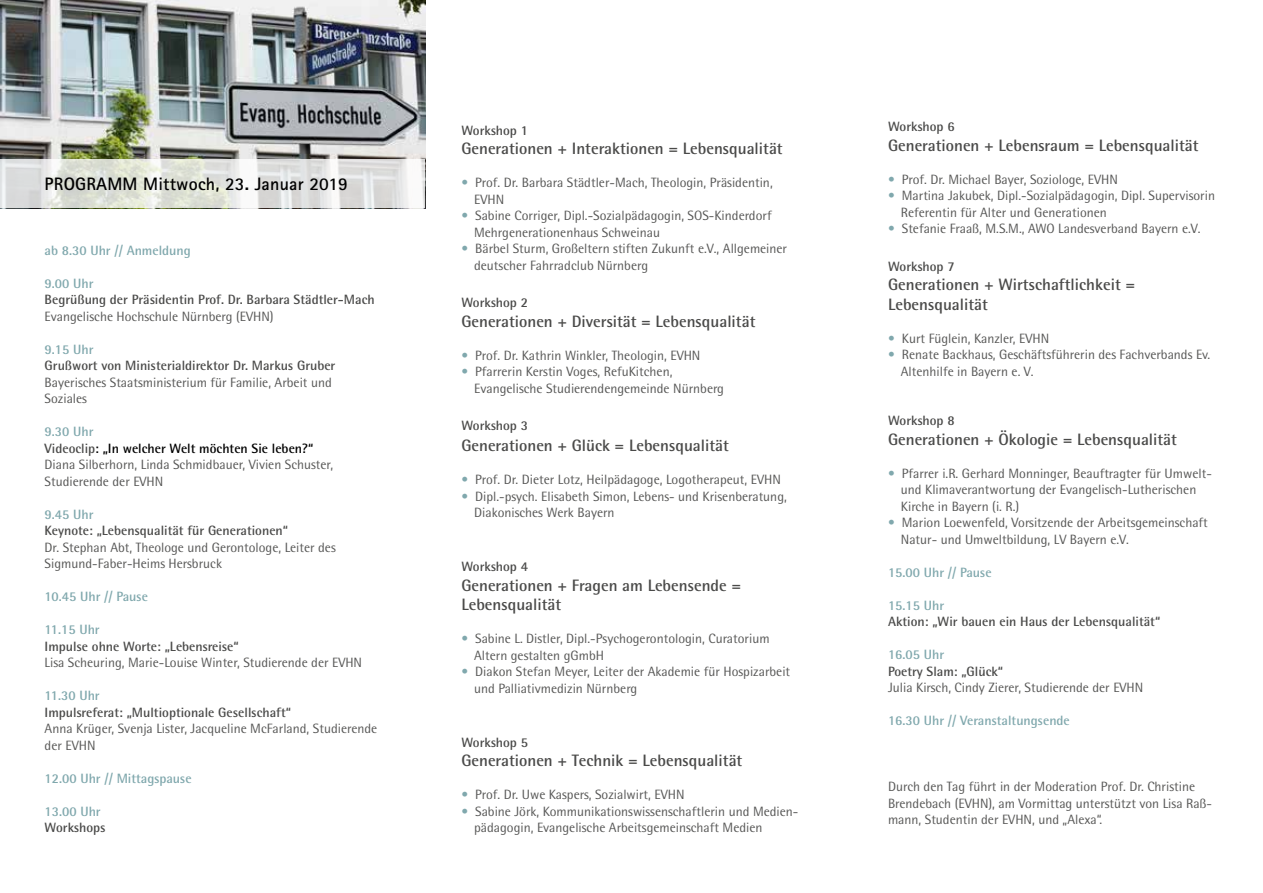
<style>
.page{position:relative;width:1263px;height:893px;background:#fff}
.page>*{position:absolute;margin:0;border:0;box-sizing:border-box;transform-origin:0 0}
.t1{font:700 18px "Rotis Sans Serif";letter-spacing:.01em;color:#000}
.t2{font:700 16.5px/19.5px "Rotis Semi Sans";color:#4a4a49}
.t3{font:13.5px/16.5px "Rotis Semi Sans";color:#575756}
.t4{font:700 13.5px "Rotis Semi Sans";color:#4a4a49}
.t5{font:700 13.5px "Rotis Semi Sans";color:#80a8ad}
.s1{font-weight:700;color:#80a8ad}
.s2{font-weight:700;color:#4a4a49}
.s3{font-weight:700;color:#000}
.s4{font-family:"Rotis Sans Serif";color:#80a8ad}
</style>
<div class="page">
<img style="left:0;top:0;width:425px;height:159px">
<svg style="left:0;top:159px;width:425px;height:49px"></svg>
<h1 class="t1" style="left:45px;top:173px;width:305px">PROGRAMM Mittwoch, 23. Januar 2019</h1>
<p class="t5" style="left:45px;top:242px;width:148px">ab 8.30 Uhr // Anmeldung</p>
<p class="t5" style="left:45px;top:275px;width:50px">9.00 Uhr</p>
<p class="t4" style="left:45px;top:291px;width:332px">Begrüßung der Präsidentin Prof. Dr. Barbara Städtler-Mach</p>
<p class="t3" style="left:45px;top:308px;width:230px">Evangelische Hochschule Nürnberg (EVHN)</p>
<p class="t5" style="left:45px;top:341px;width:50px">9.15 Uhr</p>
<p class="t4" style="left:45px;top:357px;width:292px">Grußwort von Ministerialdirektor Dr. Markus Gruber</p>
<p class="t3" style="left:45px;top:374px;width:289px">Bayerisches Staatsministerium für Familie, Arbeit und<br>Soziales</p>
<p class="t3" style="left:45px;top:423px;width:290px"><span class="s1">9.30 Uhr<br></span><span class="s2">Videoclip</span><span class="s3">: „In welcher Welt möchten Sie leben?“ </span>Diana Silberhorn, Linda Schmidbauer, Vivien Schuster, Studierende der EVHN</p>
<p class="t5" style="left:45px;top:506px;width:50px">9.45 Uhr</p>
<p class="t4" style="left:45px;top:522px;width:245px">Keynote: „Lebensqualität für Generationen“</p>
<p class="t3" style="left:45px;top:539px;width:293px">Dr. Stephan Abt, Theologe und Gerontologe, Leiter des<br>Sigmund-Faber-Heims Hersbruck</p>
<p class="t5" style="left:45px;top:588px;width:105px">10.45 Uhr // Pause</p>
<p class="t5" style="left:45px;top:621px;width:57px">11.15 Uhr</p>
<p class="t4" style="left:45px;top:638px;width:196px">Impulse ohne Worte: „Lebensreise“</p>
<p class="t3" style="left:45px;top:654px;width:319px">Lisa Scheuring, Marie-Louise Winter, Studierende der EVHN</p>
<p class="t5" style="left:45px;top:687px;width:57px">11.30 Uhr</p>
<p class="t4" style="left:45px;top:704px;width:248px">Impulsreferat: „Multioptionale Gesellschaft“</p>
<p class="t3" style="left:45px;top:720px;width:334px">Anna Krüger, Svenja Lister, Jacqueline McFarland, Studierende der EVHN</p>
<p class="t5" style="left:45px;top:770px;width:148px">12.00 Uhr // Mittagspause</p>
<p class="t5" style="left:45px;top:803px;width:58px">13.00 Uhr</p>
<p class="t4" style="left:45px;top:819px;width:62px">Workshops</p>
<p class="t4" style="left:461px;top:122px;width:68px">Workshop 1</p>
<p class="t2" style="left:461px;top:139px;width:323px">Generationen + Interaktionen = Lebensqualität</p>
<p class="t3" style="left:474px;top:174px;width:300px;text-indent:-13px"><span class="s4">•</span> Prof. Dr. Barbara Städtler-Mach, Theologin, Präsidentin,<br>EVHN</p>
<p class="t3" style="left:474px;top:207px;width:299px;text-indent:-13px"><span class="s4">•</span> Sabine Corriger, Dipl.-Sozialpädagogin, SOS-Kinderdorf<br>Mehrgenerationenhaus Schweinau</p>
<p class="t3" style="left:474px;top:240px;width:314px;text-indent:-13px"><span class="s4">•</span> Bärbel Sturm, Großeltern stiften Zukunft e.V., Allgemeiner deutscher Fahrradclub Nürnberg</p>
<p class="t4" style="left:461px;top:294px;width:68px">Workshop 2</p>
<p class="t2" style="left:461px;top:311px;width:296px">Generationen + Diversität = Lebensqualität</p>
<p class="t3" style="left:461px;top:347px;width:241px"><span class="s4">•</span> Prof. Dr. Kathrin Winkler, Theologin, EVHN</p>
<p class="t3" style="left:474px;top:363px;width:251px;text-indent:-13px"><span class="s4">•</span> Pfarrerin Kerstin Voges, RefuKitchen,<br>Evangelische Studierendengemeinde Nürnberg</p>
<p class="t4" style="left:461px;top:417px;width:68px">Workshop 3</p>
<p class="t2" style="left:461px;top:436px;width:269px">Generationen + Glück = Lebensqualität</p>
<p class="t3" style="left:461px;top:471px;width:321px"><span class="s4">•</span> Prof. Dr. Dieter Lotz, Heilpädagoge, Logotherapeut, EVHN</p>
<p class="t3" style="left:474px;top:488px;width:314px;text-indent:-13px"><span class="s4">•</span> Dipl.-psych. Elisabeth Simon, Lebens- und Krisenberatung,<br>Diakonisches Werk Bayern</p>
<p class="t4" style="left:461px;top:558px;width:68px">Workshop 4</p>
<p class="t2" style="left:461px;top:575px;width:281px">Generationen + Fragen am Lebensende =<br>Lebensqualität</p>
<p class="t3" style="left:474px;top:630px;width:297px;text-indent:-13px"><span class="s4">•</span> Sabine L. Distler, Dipl.-Psychogerontologin, Curatorium<br>Altern gestalten gGmbH</p>
<p class="t3" style="left:474px;top:663px;width:318px;text-indent:-13px"><span class="s4">•</span> Diakon Stefan Meyer, Leiter der Akademie für Hospizarbeit und Palliativmedizin Nürnberg</p>
<p class="t4" style="left:461px;top:734px;width:68px">Workshop 5</p>
<p class="t2" style="left:461px;top:751px;width:283px">Generationen + Technik = Lebensqualität</p>
<p class="t3" style="left:461px;top:786px;width:225px"><span class="s4">•</span> Prof. Dr. Uwe Kaspers, Sozialwirt, EVHN</p>
<p class="t3" style="left:474px;top:803px;width:326px;text-indent:-13px"><span class="s4">•</span> Sabine Jörk, Kommunikationswissenschaftlerin und Medien&shy;pädagogin, Evangelische Arbeitsgemeinschaft Medien</p>
<p class="t4" style="left:888px;top:118px;width:68px">Workshop 6</p>
<p class="t2" style="left:888px;top:135px;width:312px">Generationen + Lebensraum = Lebensqualität</p>
<p class="t3" style="left:888px;top:171px;width:231px"><span class="s4">•</span> Prof. Dr. Michael Bayer, Soziologe, EVHN</p>
<p class="t3" style="left:901px;top:187px;width:316px;text-indent:-13px"><span class="s4">•</span> Martina Jakubek, Dipl.-Sozialpädagogin, Dipl. Supervisorin<br>Referentin für Alter und Generationen</p>
<p class="t3" style="left:888px;top:220px;width:314px"><span class="s4">•</span> Stefanie Fraaß, M.S.M., AWO Landesverband Bayern e.V.</p>
<p class="t4" style="left:888px;top:258px;width:68px">Workshop 7</p>
<p class="t2" style="left:888px;top:275px;width:249px">Generationen + Wirtschaftlichkeit =<br>Lebensqualität</p>
<p class="t3" style="left:888px;top:330px;width:163px"><span class="s4">•</span> Kurt Füglein, Kanzler, EVHN</p>
<p class="t3" style="left:901px;top:346px;width:311px;text-indent:-13px"><span class="s4">•</span> Renate Backhaus, Geschäftsführerin des Fachverbands Ev.<br>Altenhilfe in Bayern e. V.</p>
<p class="t4" style="left:888px;top:412px;width:68px">Workshop 8</p>
<p class="t2" style="left:888px;top:429px;width:290px">Generationen + Ökologie = Lebensqualität</p>
<p class="t3" style="left:901px;top:465px;width:312px;text-indent:-13px"><span class="s4">•</span> Pfarrer i.R. Gerhard Monninger, Beauftragter für Umwelt&shy;und Klimaverantwortung der Evangelisch-Lutherischen<br>Kirche in Bayern (i. R.)</p>
<p class="t3" style="left:901px;top:514px;width:309px;text-indent:-13px"><span class="s4">•</span> Marion Loewenfeld, Vorsitzende der Arbeitsgemeinschaft<br>Natur- und Umweltbildung, LV Bayern e.V.</p>
<p class="t5" style="left:888px;top:564px;width:105px">15.00 Uhr // Pause</p>
<p class="t5" style="left:888px;top:597px;width:58px">15.15 Uhr</p>
<p class="t4" style="left:888px;top:613px;width:274px">Aktion: „Wir bauen ein Haus der Lebensqualität“</p>
<p class="t5" style="left:888px;top:646px;width:58px">16.05 Uhr</p>
<p class="t4" style="left:888px;top:663px;width:117px">Poetry Slam: „Glück“</p>
<p class="t3" style="left:888px;top:679px;width:257px">Julia Kirsch, Cindy Zierer, Studierende der EVHN</p>
<p class="t5" style="left:888px;top:712px;width:183px">16.30 Uhr // Veranstaltungsende</p>
<p class="t3" style="left:888px;top:778px;width:326px">Durch den Tag führt in der Moderation Prof. Dr. Christine<br>Brendebach (EVHN), am Vormittag unterstützt von Lisa Raß&shy;mann, Studentin der EVHN, und „Alexa“.</p>
</div>
